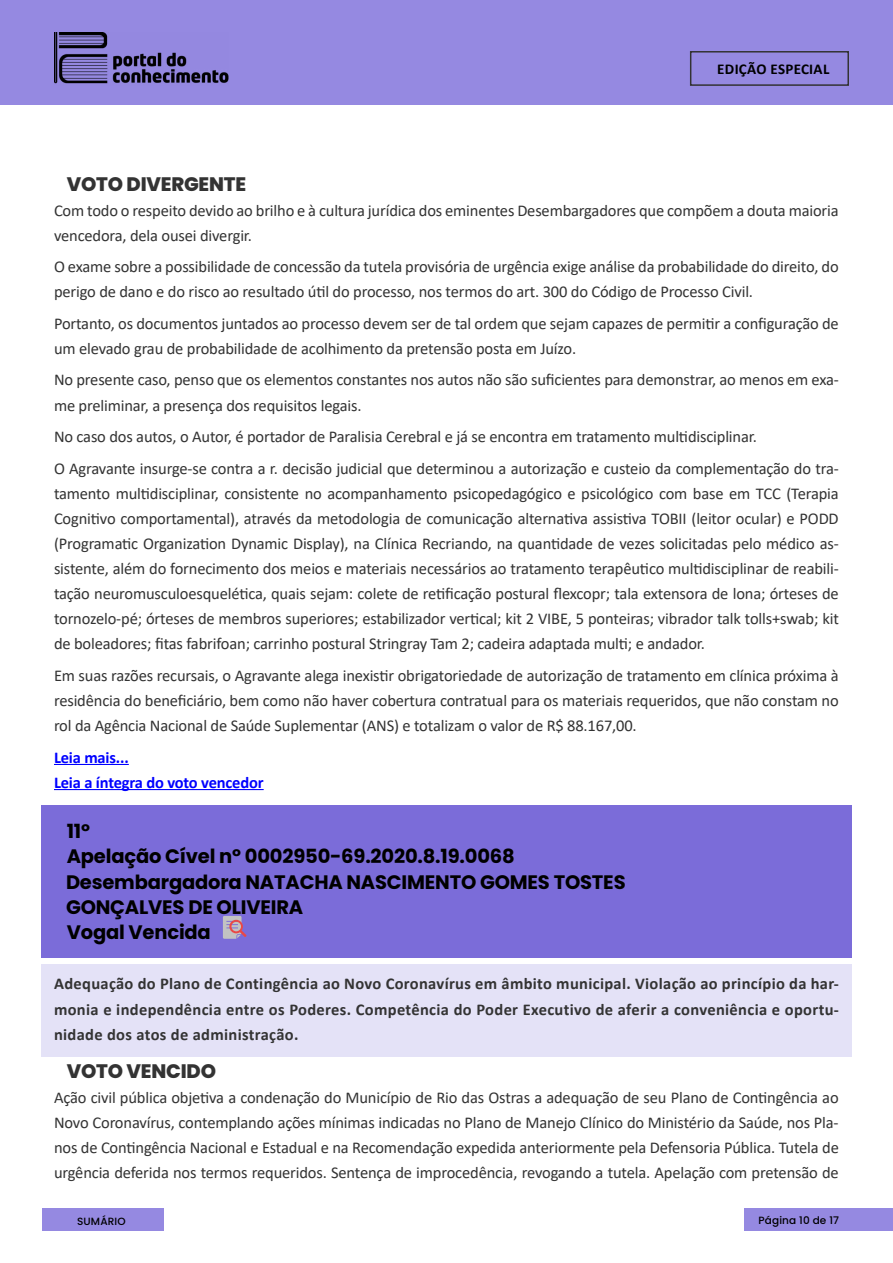
<style>
.page{position:relative;width:893px;height:1263px;background:#fff}
.page>*{position:absolute;margin:0;border:0;box-sizing:border-box;transform-origin:0 0}
.t1{font:700 19.5px/25px "Poppins";letter-spacing:-.01em;color:#000}
.t2{font:800 19.5px "Poppins";letter-spacing:-.01em;color:#333}
.t3{font:16.5px/25px "Calibri";letter-spacing:-.01em;color:#333}
.t4{font:700 16.5px/25px "Calibri";letter-spacing:.02em;color:#333;text-align:justify}
.t5{font:700 16.5px/25px "Calibri";letter-spacing:-.01em;color:#00f}
.t6{font:700 15px "Calibri";letter-spacing:.02em;color:#000}
.t7{font:500 10.5px "Poppins";letter-spacing:.01em;color:#000}
</style>
<div class="page">
<div style="left:0;top:0;width:893px;height:105px;background:#9589e1"></div>
<img style="left:55px;top:33px;width:173px;height:51px">
<div style="left:690px;top:51px;width:159px;height:35px;border:2px solid #333"></div>
<div style="left:744px;top:1209px;width:149px;height:22px;background:#9589e1"></div>
<div style="left:43px;top:1209px;width:121px;height:22px;background:#9589e1"></div>
<hr style="left:54px;top:764px;width:75px;height:1px;background:#00f">
<hr style="left:54px;top:789px;width:210px;height:1px;background:#00f">
<div style="left:41px;top:805px;width:811px;height:50px;background:#7b6cd9"></div>
<div style="left:41px;top:855px;width:811px;height:50px;background:#7b6cd9"></div>
<div style="left:41px;top:964px;width:811px;height:92px;background:#e4e2f7"></div>
<div style="left:41px;top:905px;width:811px;height:53px;background:#7b6cd9"></div>
<p class="t6" style="left:717px;top:58px;width:114px">EDIÇÃO ESPECIAL</p>
<p class="t2" style="left:67px;top:172px;width:181px">VOTO DIVERGENTE</p>
<p class="t3" style="left:54px;top:197px;width:786px">Com todo o respeito devido ao brilho e à cultura jurídica dos eminentes Desembargadores que compõem a douta maioria vencedora, dela ousei divergir.</p>
<p class="t3" style="left:54px;top:254px;width:786px">O exame sobre a possibilidade de concessão da tutela provisória de urgência exige análise da probabilidade do direito, do perigo de dano e do risco ao resultado útil do processo, nos termos do art. 300 do Código de Processo Civil.</p>
<p class="t3" style="left:54px;top:310px;width:786px">Portanto, os documentos juntados ao processo devem ser de tal ordem que sejam capazes de permitir a configuração de um elevado grau de probabilidade de acolhimento da pretensão posta em Juízo.</p>
<p class="t3" style="left:54px;top:367px;width:786px">No presente caso, penso que os elementos constantes nos autos não são suficientes para demonstrar, ao menos em exa&shy;me preliminar, a presença dos requisitos legais.</p>
<p class="t3" style="left:54px;top:420px;width:786px;line-height:31.5px">No caso dos autos, o Autor, é portador de Paralisia Cerebral e já se encontra em tratamento multidisciplinar.<br>O Agravante insurge-se contra a r. decisão judicial que determinou a autorização e custeio da complementação do tra-</p>
<p class="t3" style="left:54px;top:480px;width:786px;text-align:justify">tamento multidisciplinar, consistente no acompanhamento psicopedagógico e psicológico com base em TCC (Terapia Cognitivo comportamental), através da metodologia de comunicação alternativa assistiva TOBII (leitor ocular) e PODD (Programatic Organization Dynamic Display), na Clínica Recriando, na quantidade de vezes solicitadas pelo médico as&shy;sistente, além do fornecimento dos meios e materiais necessários ao tratamento terapêutico multidisciplinar de reabili&shy;tação neuromusculoesquelética, quais sejam: colete de retificação postural flexcopr; tala extensora de lona; órteses de tornozelo-pé; órteses de membros superiores; estabilizador vertical; kit 2 VIBE, 5 ponteiras; vibrador talk tolls+swab; kit de boleadores; fitas fabrifoan; carrinho postural Stringray Tam 2; cadeira adaptada multi; e andador.</p>
<p class="t3" style="left:54px;top:662px;width:786px;text-align:justify">Em suas razões recursais, o Agravante alega inexistir obrigatoriedade de autorização de tratamento em clínica próxima à residência do beneficiário, bem como não haver cobertura contratual para os materiais requeridos, que não constam no rol da Agência Nacional de Saúde Suplementar (ANS) e totalizam o valor de R$ 88.167,00.</p>
<p class="t5" style="left:54px;top:744px;width:211px">Leia mais...<br>Leia a íntegra do voto vencedor</p>
<p class="t1" style="left:66px;top:819px;width:561px">11º<br>Apelação Cível nº 0002950-69.2020.8.19.0068<br>Desembargadora NATACHA NASCIMENTO GOMES TOSTES<br>GONÇALVES DE OLIVEIRA<br>Vogal Vencida</p>
<p class="t4" style="left:54px;top:971px;width:786px">Adequação do Plano de Contingência ao Novo Coronavírus em âmbito municipal. Violação ao princípio da har&shy;monia e independência entre os Poderes. Competência do Poder Executivo de aferir a conveniência e oportu&shy;nidade dos atos de administração.</p>
<p class="t2" style="left:67px;top:1059px;width:151px">VOTO VENCIDO</p>
<p class="t3" style="left:54px;top:1084px;width:786px;text-align:justify">Ação civil pública objetiva a condenação do Município de Rio das Ostras a adequação de seu Plano de Contingência ao Novo Coronavírus, contemplando ações mínimas indicadas no Plano de Manejo Clínico do Ministério da Saúde, nos Pla&shy;nos de Contingência Nacional e Estadual e na Recomendação expedida anteriormente pela Defensoria Pública. Tutela de urgência deferida nos termos requeridos. Sentença de improcedência, revogando a tutela. Apelação com pretensão de</p>
<p class="t7" style="left:77px;top:1216px;width:50px">SUMÁRIO</p>
<p class="t7" style="left:759px;top:1214px;width:82px">Página 10 de 17</p>
</div>
